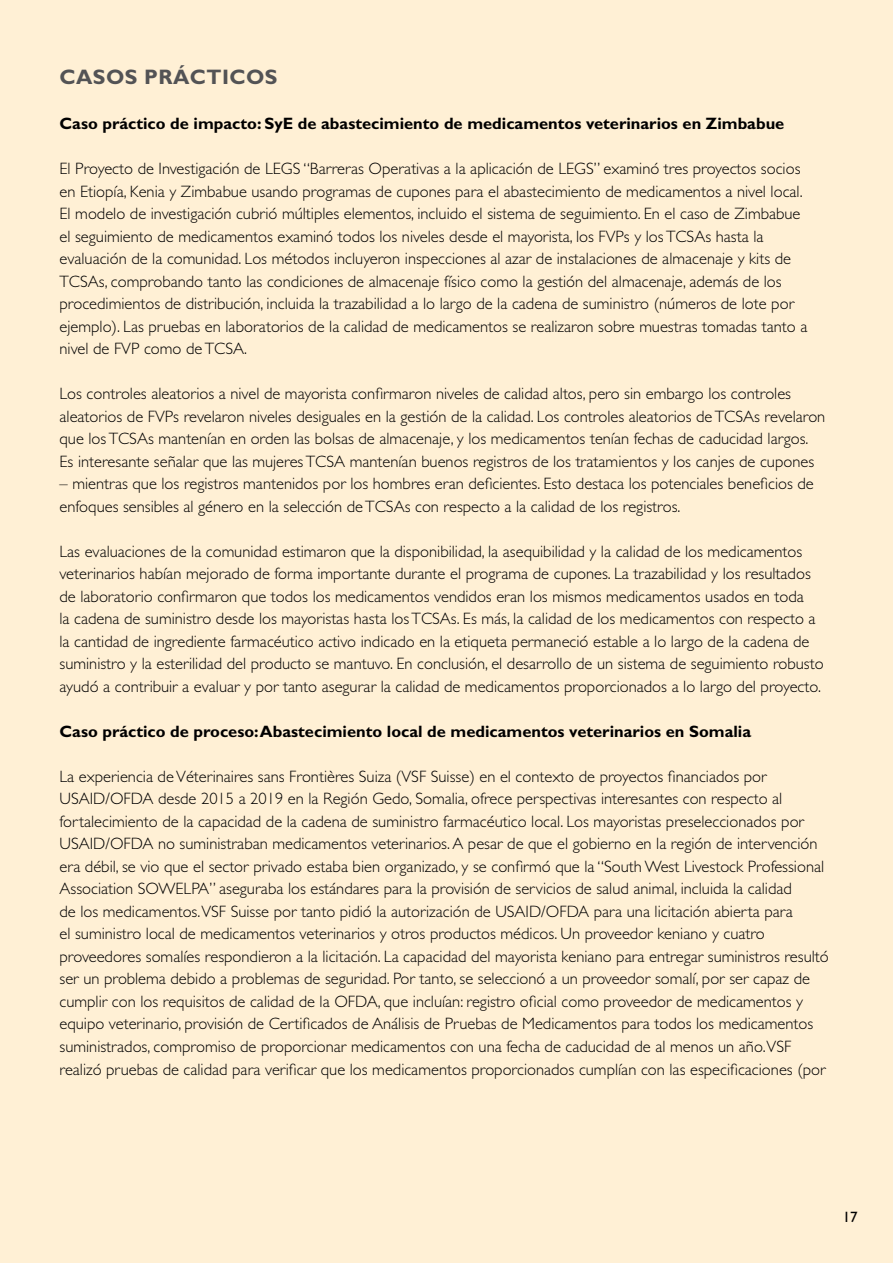
<style>
.page{position:relative;width:893px;height:1263px;background:#fff0d5}
.page>*{position:absolute;margin:0;border:0;box-sizing:border-box;transform-origin:0 0}
.t1{font:700 21px "Gill Sans";letter-spacing:.02em;color:#535355}
.t2{font:300 16.5px/22.5px "Gill Sans";color:#000}
.t3{font:700 16.5px "Gill Sans";color:#000}
.t4{font:15px "Gill Sans";color:#000}
</style>
<div class="page">
<p class="t1" style="left:60px;top:65px;width:16px">Cas</p>
<p class="t1" style="left:106px;top:65px;width:169px">os prácticos</p>
<p class="t3" style="left:60px;top:114px;width:726px">Caso práctico de impacto: SyE de abastecimiento de medicamentos veterinarios en Zimbabue</p>
<p class="t2" style="left:60px;top:158px;width:749px">El Proyecto de Investigación de LEGS “Barreras Operativas a la aplicación de LEGS” examinó tres proyectos socios en Etiopía, Kenia y Zimbabue usando programas de cupones para el abastecimiento de medicamentos a nivel local.<br>El modelo de investigación cubrió múltiples elementos, incluido el sistema de seguimiento. En el caso de Zimbabue el seguimiento de medicamentos examinó todos los niveles desde el mayorista, los FVPs y los TCSAs hasta la evaluación de la comunidad. Los métodos incluyeron inspecciones al azar de instalaciones de almacenaje y kits de TCSAs, comprobando tanto las condiciones de almacenaje físico como la gestión del almacenaje, además de los procedimientos de distribución, incluida la trazabilidad a lo largo de la cadena de suministro (números de lote por ejemplo). Las pruebas en laboratorios de la calidad de medicamentos se realizaron sobre muestras tomadas tanto a nivel de FVP como de TCSA.</p>
<p class="t2" style="left:60px;top:383px;width:767px">Los controles aleatorios a nivel de mayorista confirmaron niveles de calidad altos, pero sin embargo los controles aleatorios de FVPs revelaron niveles desiguales en la gestión de la calidad. Los controles aleatorios de TCSAs revelaron que los TCSAs mantenían en orden las bolsas de almacenaje, y los medicamentos tenían fechas de caducidad largos.<br>Es interesante señalar que las mujeres TCSA mantenían buenos registros de los tratamientos y los canjes de cupones</p>
<p class="t2" style="left:60px;top:473px;width:756px">– mientras que los registros mantenidos por los hombres eran deficientes. Esto destaca los potenciales beneficios de enfoques sensibles al género en la selección de TCSAs con respecto a la calidad de los registros.</p>
<p class="t2" style="left:60px;top:540px;width:766px">Las evaluaciones de la comunidad estimaron que la disponibilidad, la asequibilidad y la calidad de los medicamentos veterinarios habían mejorado de forma importante durante el programa de cupones. La trazabilidad y los resultados de laboratorio confirmaron que todos los medicamentos vendidos eran los mismos medicamentos usados en toda<br>la cadena de suministro desde los mayoristas hasta los TCSAs. Es más, la calidad de los medicamentos con respecto a la cantidad de ingrediente farmacéutico activo indicado en la etiqueta permaneció estable a lo largo de la cadena de suministro y la esterilidad del producto se mantuvo. En conclusión, el desarrollo de un sistema de seguimiento robusto ayudó a contribuir a evaluar y por tanto asegurar la calidad de medicamentos proporcionados a lo largo del proyecto.</p>
<p class="t3" style="left:60px;top:721px;width:693px">Caso práctico de proceso: Abastecimiento local de medicamentos veterinarios en Somalia</p>
<p class="t2" style="left:60px;top:765px;width:771px">La experiencia de Véterinaires sans Frontières Suiza (VSF Suisse) en el contexto de proyectos financiados por USAID/OFDA desde 2015 a 2019 en la Región Gedo, Somalia, ofrece perspectivas interesantes con respecto al fortalecimiento de la capacidad de la cadena de suministro farmacéutico local. Los mayoristas preseleccionados por USAID/OFDA no suministraban medicamentos veterinarios. A pesar de que el gobierno en la región de intervención era débil, se vio que el sector privado estaba bien organizado, y se confirmó que la “South West Livestock Professional Association SOWELPA” aseguraba los estándares para la provisión de servicios de salud animal, incluida la calidad<br>de los medicamentos.VSF Suisse por tanto pidió la autorización de USAID/OFDA para una licitación abierta para<br>el suministro local de medicamentos veterinarios y otros productos médicos. Un proveedor keniano y cuatro proveedores somalíes respondieron a la licitación. La capacidad del mayorista keniano para entregar suministros resultó ser un problema debido a problemas de seguridad. Por tanto, se seleccionó a un proveedor somalí, por ser capaz de cumplir con los requisitos de calidad de la OFDA, que incluían: registro oficial como proveedor de medicamentos y equipo veterinario, provisión de Certificados de Análisis de Pruebas de Medicamentos para todos los medicamentos suministrados, compromiso de proporcionar medicamentos con una fecha de caducidad de al menos un año.VSF realizó pruebas de calidad para verificar que los medicamentos proporcionados cumplían con las especificaciones (por</p>
<p class="t4" style="left:843px;top:1209px;width:16px">17</p>
</div>
